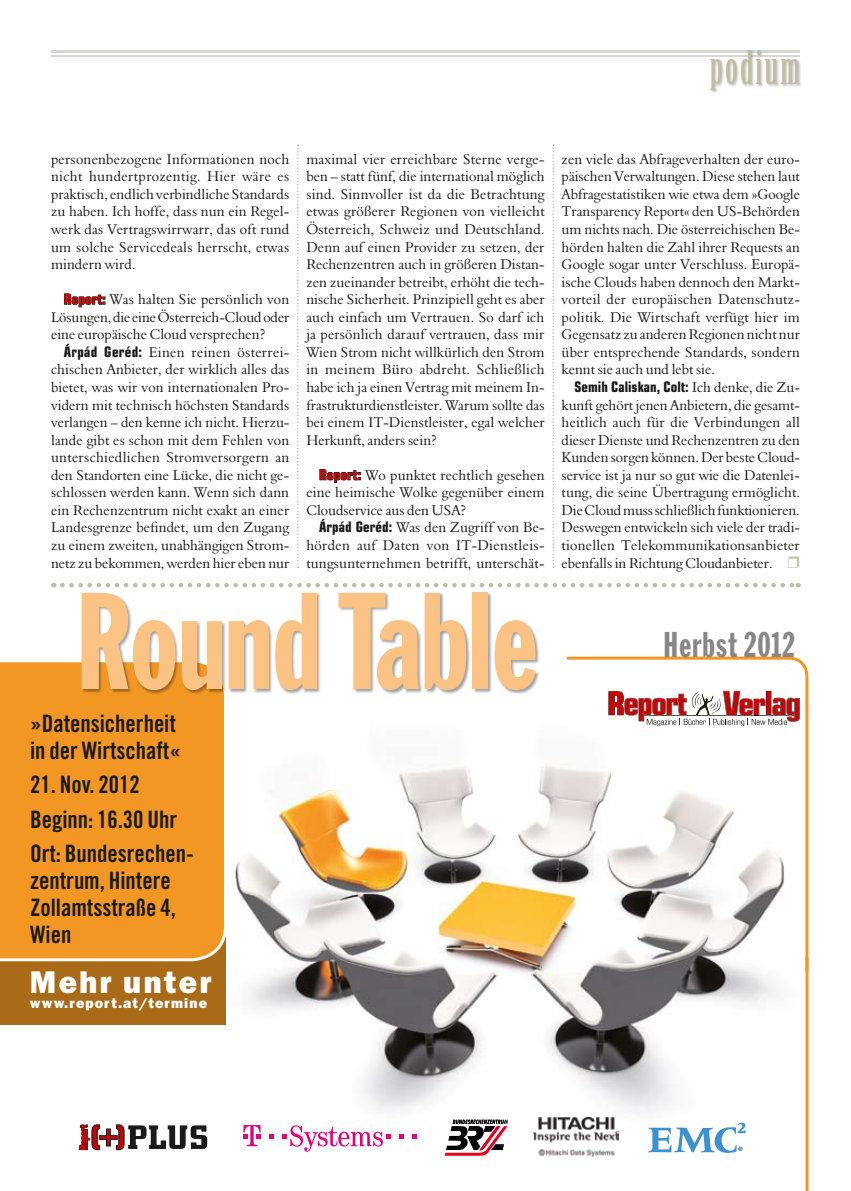
<style>
.page{position:relative;width:851px;height:1191px;background:#fff}
.page>*{position:absolute;margin:0;border:0;box-sizing:border-box;transform-origin:0 0}
.t1{font:135px "Franklin Gothic Extra Cond";color:#fac383}
.t2{font:45px "Birch Std";letter-spacing:.05em;color:#c0bda4}
.t3{font:35.25px "Franklin Gothic Extra Cond";letter-spacing:.03em;color:#878786}
.t4{font:800 31.5px "Franklin Gothic";letter-spacing:.075em;color:#fff}
.t5{font:24px/27px "Trade Gothic Bold Cond Twenty";color:#1a1a18}
.t6{font:14.55px/17.5px "Aldine 401 BT Roman A";letter-spacing:.005em;color:#1a1a18;text-align:justify}
.t7{font:700 condensed 14.55px "Eurostile";letter-spacing:.005em;color:#1a1a18}
.t8{font:800 14.25px "Franklin Gothic";letter-spacing:.075em;color:#fff}
.s1{font-family:"Eurostile";font-weight:700;font-stretch:condensed;font-size:14.25px;color:#c00808}
.s2{font-family:"Eurostile";font-weight:700;font-stretch:condensed}
.s3{font-family:"Aldine 401 BT Roman A";font-weight:400;font-stretch:normal}
</style>
<div class="page">
<img style="left:225px;top:764px;width:584px;height:372px">
<div style="left:0;top:928px;width:225px;height:97px;background:#a96b18"></div>
<div style="left:0;top:662px;width:227px;height:299px;background:#f39724"></div>
<svg style="left:62px;top:583px;width:736px;height:4px"></svg>
<div style="left:80px;top:591px;width:460px;height:104px;background:#1a1a18;opacity:.4"></div>
<svg style="left:564px;top:656px;width:245px;height:317px"></svg>
<hr style="left:805px;top:957px;width:3px;height:234px;background:#f39724">
<svg style="left:79px;top:1124px;width:129px;height:25px"></svg>
<svg style="left:444px;top:1119px;width:63px;height:36px"></svg>
<svg style="left:243px;top:1125px;width:17px;height:21px"></svg>
<svg style="left:269px;top:1134px;width:4px;height:5px"></svg>
<svg style="left:282px;top:1125px;width:108px;height:26px"></svg>
<svg style="left:399px;top:1134px;width:4px;height:5px"></svg>
<svg style="left:412px;top:1134px;width:4px;height:5px"></svg>
<img style="left:533px;top:1117px;width:85px;height:40px">
<svg style="left:648px;top:1122px;width:97px;height:30px"></svg>
<hr style="left:51px;top:50px;width:748px;height:3px;background:#d4d7d2">
<hr style="left:51px;top:55px;width:748px;height:1px;background:#d4d7d2">
<div style="left:708px;top:48px;width:95px;height:46px;background:#1a1a18;opacity:.3"></div>
<svg style="left:64px;top:294px;width:41px;height:13px"></svg>
<svg style="left:319px;top:469px;width:41px;height:14px"></svg>
<svg style="left:297px;top:145px;width:2px;height:422px"></svg>
<svg style="left:552px;top:145px;width:2px;height:422px"></svg>
<h2 class="t2" style="left:709px;top:42px;width:91px">podium</h2>
<p class="t6" style="left:51px;top:150px;width:240px">personenbezogene Informationen noch nicht hundertprozentig. Hier wäre es praktisch, endlich verbindliche Standards zu haben. Ich hoffe, dass nun ein Regel&shy;werk das Vertragswirrwarr, das oft rund um solche Servicedeals herrscht, etwas mindern wird.</p>
<p class="t6" style="left:51px;top:290px;width:240px;text-indent:13px"><span class="s1">Report:</span> Was halten Sie persönlich von Lösungen, die eine Österreich-Cloud oder eine europäische Cloud versprechen?</p>
<p class="t6" style="left:51px;top:343px;width:240px;text-indent:13px"><span class="s2">Árpád Geréd:</span> Einen reinen österrei&shy;chischen Anbieter, der wirklich alles das bietet, was wir von internationalen Pro&shy;vidern mit technisch höchsten Standards verlangen – den kenne ich nicht. Hierzu&shy;lande gibt es schon mit dem Fehlen von unterschiedlichen Stromversorgern an den Standorten eine Lücke, die nicht ge&shy;schlossen werden kann. Wenn sich dann ein Rechenzentrum nicht exakt an einer Landesgrenze befindet, um den Zugang zu einem zweiten, unabhängigen Strom&shy;netz zu bekommen, werden hier eben nur</p>
<p class="t6" style="left:306px;top:150px;width:240px">maximal vier erreichbare Sterne verge&shy;ben – statt fünf, die international möglich sind. Sinnvoller ist da die Betrachtung etwas größerer Regionen von vielleicht Österreich, Schweiz und Deutschland.<br>Denn auf einen Provider zu setzen, der Rechenzentren auch in größeren Distan&shy;zen zueinander betreibt, erhöht die tech&shy;nische Sicherheit. Prinzipiell geht es aber auch einfach um Vertrauen. So darf ich ja persönlich darauf vertrauen, dass mir Wien Strom nicht willkürlich den Strom in meinem Büro abdreht. Schließlich habe ich ja einen Vertrag mit meinem In&shy;frastrukturdienstleister. Warum sollte das bei einem IT-Dienstleister, egal welcher Herkunft, anders sein?</p>
<p class="t6" style="left:306px;top:466px;width:240px;text-indent:13px"><span class="s1">Report:</span> Wo punktet rechtlich gesehen eine heimische Wolke gegenüber einem Cloudservice aus den USA?</p>
<p class="t6" style="left:306px;top:518px;width:240px;text-indent:13px"><span class="s2">Árpád Geréd:</span> Was den Zugriff von Be&shy;hörden auf Daten von IT-Dienstleis&shy;tungsunternehmen betrifft, unterschät-</p>
<h1 class="t1" style="left:76px;top:569px;width:463px">Round Table</h1>
<h3 class="t5" style="left:30px;top:709px;width:152px">»Datensicherheit in der Wirtschaft«</h3>
<h3 class="t5" style="left:30px;top:767px;width:165px;line-height:34.5px">21. Nov. 2012<br>Beginn: 16.30 Uhr<br>Ort: Bundesrechen-</h3>
<h3 class="t5" style="left:30px;top:867px;width:147px">zentrum, Hintere<br>Zollamtsstraße 4,<br>Wien</h3>
<h3 class="t4" style="left:30px;top:963px;width:183px">Mehr unter</h3>
<p class="t8" style="left:30px;top:994px;width:179px">www.report.at/termine</p>
<p class="t6" style="left:561px;top:150px;width:240px">zen viele das Abfrageverhalten der euro&shy;päischen Verwaltungen. Diese stehen laut Abfragestatistiken wie etwa dem »Google Transparency Report« den US-Behörden um nichts nach. Die österreichischen Be&shy;hörden halten die Zahl ihrer Requests an Google sogar unter Verschluss. Europä&shy;ische Clouds haben dennoch den Markt&shy;vorteil der europäischen Datenschutz&shy;politik. Die Wirtschaft verfügt hier im Gegensatz zu anderen Regionen nicht nur über entsprechende Standards, sondern kennt sie auch und lebt sie.</p>
<p class="t7" style="left:574px;top:378px;width:227px">Semih Caliskan, Colt: <span class="s3">Ich denke, die Zu-</span></p>
<p class="t6" style="left:561px;top:396px;width:240px">kunft gehört jenen Anbietern, die gesamt&shy;heitlich auch für die Verbindungen all dieser Dienste und Rechenzentren zu den Kunden sorgen können. Der beste Cloud&shy;service ist ja nur so gut wie die Datenlei&shy;tung, die seine Übertragung ermöglicht.<br>Die Cloud muss schließlich funktionieren.<br>Deswegen entwickeln sich viele der tradi&shy;tionellen Telekommunikationsanbieter ebenfalls in Richtung Cloudanbieter.</p>
<h3 class="t3" style="left:663px;top:625px;width:133px">Herbst 2012</h3>
</div>
